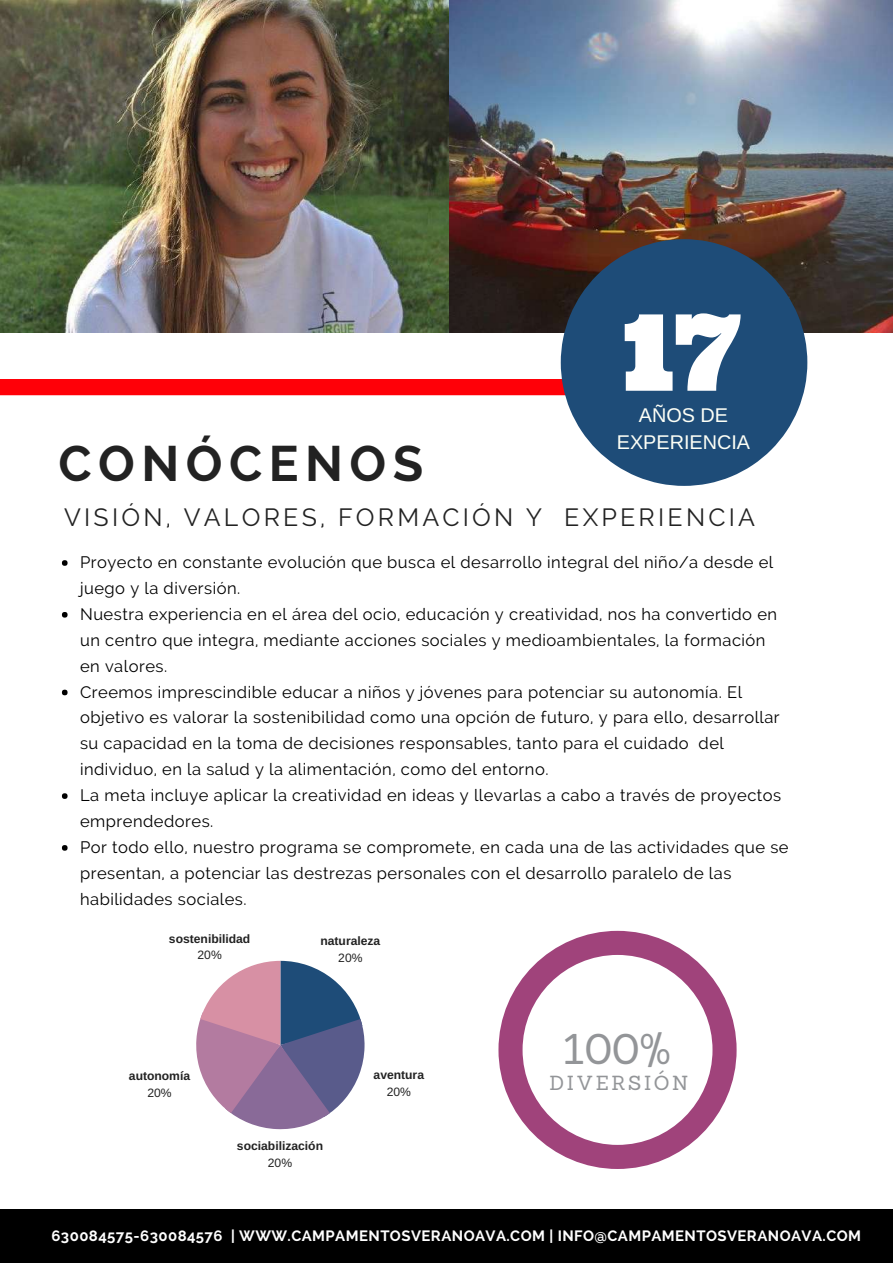
<style>
.page{position:relative;width:893px;height:1263px;background:#fff}
.page>*{position:absolute;margin:0;border:0;box-sizing:border-box;transform-origin:0 0}
.t1{font:106.05px "Ultra";color:#fff}
.t2{font:700 49.65px "Raleway";letter-spacing:.13em;color:#222}
.t3{font:41.85px "Sanchez";color:#939598}
.t4{font:24.9px "Raleway";letter-spacing:.13em;color:#222}
.t5{font:19.8px/27px "Arimo";color:#fdfff6;text-align:center}
.t6{font:19.8px "Sanchez";letter-spacing:.13em;color:#939598}
.t7{font:16.5px/26px "Raleway";letter-spacing:.03em;color:#000}
.t8{font:700 14.85px "Raleway";letter-spacing:.03em;color:#fff}
.t9{font:700 12.15px "Arimo";color:#222}
.t10{font:12.15px "Arimo";color:#222}
</style>
<div class="page">
<svg style="left:62px;top:560px;width:6px;height:6px"></svg>
<svg style="left:62px;top:612px;width:6px;height:6px"></svg>
<svg style="left:62px;top:690px;width:6px;height:5px"></svg>
<svg style="left:62px;top:793px;width:6px;height:6px"></svg>
<svg style="left:62px;top:845px;width:6px;height:6px"></svg>
<img style="left:0;top:0;width:449px;height:332px">
<div style="left:0;top:379px;width:561px;height:16px;background:#ff0008"></div>
<div style="left:0;top:1209px;width:893px;height:54px;background:#000"></div>
<img style="left:449px;top:0;width:444px;height:332px">
<svg style="left:196px;top:961px;width:169px;height:168px"></svg>
<svg style="left:498px;top:931px;width:239px;height:238px"></svg>
<svg style="left:561px;top:239px;width:246px;height:247px;fill:#1e4c78"></svg>
<h1 class="t1" style="left:622px;top:284px;width:120px">17</h1>
<p class="t5" style="left:617px;top:402px;width:135px">AÑOS DE<br>EXPERIENCIA</p>
<h2 class="t2" style="left:59px;top:435px;width:366px">CONÓCENOS</h2>
<h3 class="t4" style="left:64px;top:503px;width:692px">VISIÓN, VALORES, FORMACIÓN Y EXPERIENCIA</h3>
<p class="t7" style="left:80px;top:549px;width:710px">Proyecto en constante evolución que busca el desarrollo integral del niño/a desde el juego y la diversión.<br>Nuestra experiencia en el área del ocio, educación y creatividad, nos ha convertido en un centro que integra, mediante acciones sociales y medioambientales, la formación en valores.<br>Creemos imprescindible educar a niños y jóvenes para potenciar su autonomía. El objetivo es valorar la sostenibilidad como una opción de futuro, y para ello, desarrollar su capacidad en la toma de decisiones responsables, tanto para el cuidado del individuo, en la salud y la alimentación, como del entorno.<br>La meta incluye aplicar la creatividad en ideas y llevarlas a cabo a través de proyectos emprendedores.<br>Por todo ello, nuestro programa se compromete, en cada una de las actividades que se presentan, a potenciar las destrezas personales con el desarrollo paralelo de las habilidades sociales.</p>
<p class="t9" style="left:169px;top:932px;width:83px">sostenibilidad</p>
<p class="t10" style="left:198px;top:949px;width:26px">20%</p>
<p class="t9" style="left:129px;top:1069px;width:63px">autonomía</p>
<p class="t10" style="left:147px;top:1086px;width:26px">20%</p>
<p class="t9" style="left:320px;top:934px;width:61px">naturaleza</p>
<p class="t10" style="left:338px;top:951px;width:26px">20%</p>
<p class="t9" style="left:374px;top:1068px;width:52px">aventura</p>
<p class="t10" style="left:387px;top:1085px;width:26px">20%</p>
<p class="t9" style="left:237px;top:1139px;width:88px">sociabilización</p>
<p class="t10" style="left:268px;top:1156px;width:26px">20%</p>
<h3 class="t3" style="left:563px;top:1022px;width:109px">100%</h3>
<p class="t6" style="left:549px;top:1070px;width:140px">DIVERSIÓN</p>
<p class="t8" style="left:52px;top:1227px;width:811px">630084575-630084576 | WWW.CAMPAMENTOSVERANOAVA.COM | INFO@CAMPAMENTOSVERANOAVA.COM</p>
</div>
